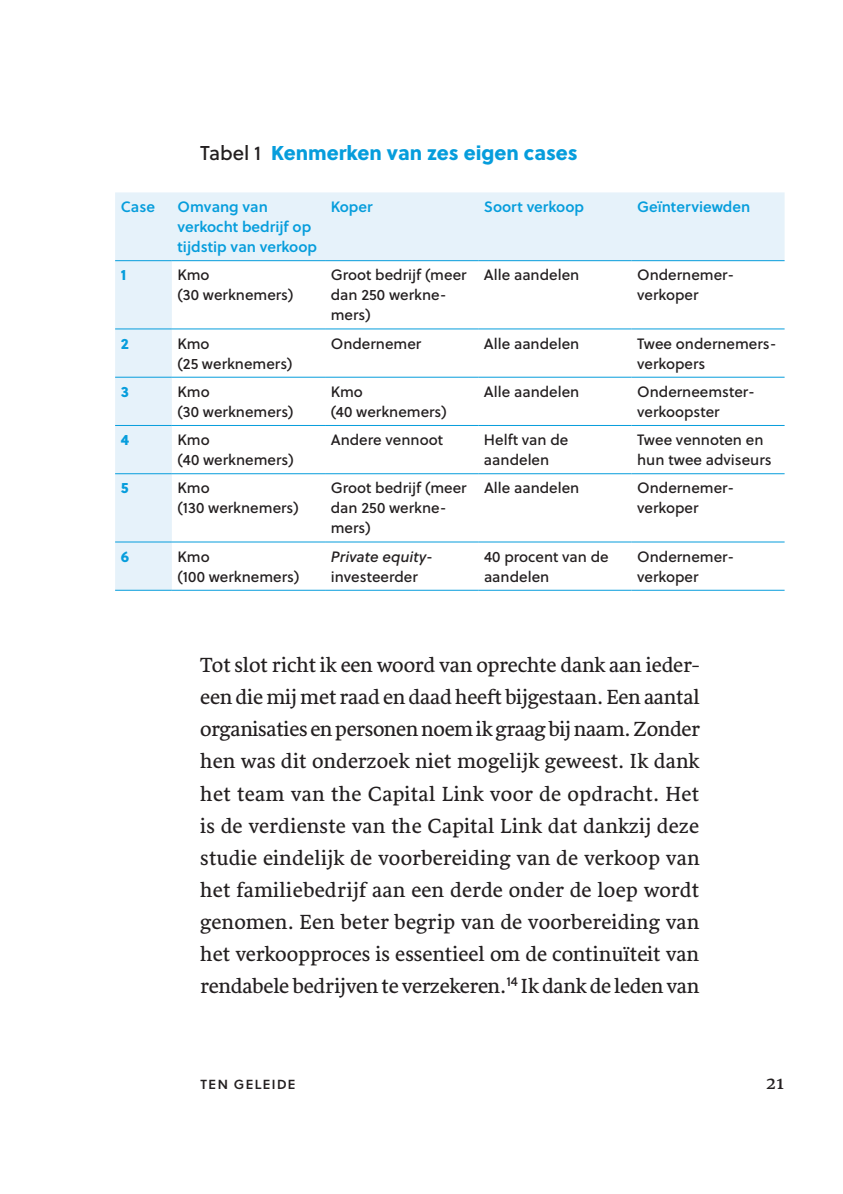
<style>
.page{position:relative;width:843px;height:1194px;background:#fff}
.page>*{position:absolute;margin:0;border:0;box-sizing:border-box;transform-origin:0 0}
.t1{font:21px/32px "Sirba";letter-spacing:.01em;color:#231f20;text-align:justify}
.t2{font:800 20px "Soleil";color:#069ddc}
.t3{font:16px "Soleil";letter-spacing:.05em;color:#231f20}
.t4{font:15px/20px "Soleil";color:#231f20}
.t5{font:600 15px/20px "Soleil";color:#069ddc}
.t6{font:italic 15px "Soleil Bk";color:#231f20}
.t7{font:800 15px "Soleil";color:#069ddc}
.s1{font-weight:400;color:#231f20}
.s2{font-family:"Soleil";font-style:normal}
</style>
<div class="page">
<svg style="left:115px;top:192px;width:669px;height:398px"></svg>
<hr style="left:115px;top:260px;width:57px;height:1px;background:#069ddc">
<hr style="left:172px;top:260px;width:153px;height:1px;background:#069ddc">
<hr style="left:325px;top:260px;width:153px;height:1px;background:#069ddc">
<hr style="left:478px;top:260px;width:153px;height:1px;background:#069ddc">
<hr style="left:631px;top:260px;width:153px;height:1px;background:#069ddc">
<hr style="left:115px;top:328px;width:57px;height:1px;background:#069ddc">
<hr style="left:172px;top:328px;width:153px;height:1px;background:#069ddc">
<hr style="left:325px;top:328px;width:153px;height:1px;background:#069ddc">
<hr style="left:478px;top:328px;width:153px;height:1px;background:#069ddc">
<hr style="left:631px;top:328px;width:153px;height:1px;background:#069ddc">
<hr style="left:115px;top:377px;width:57px;height:1px;background:#069ddc">
<hr style="left:172px;top:377px;width:153px;height:1px;background:#069ddc">
<hr style="left:325px;top:377px;width:153px;height:1px;background:#069ddc">
<hr style="left:478px;top:377px;width:153px;height:1px;background:#069ddc">
<hr style="left:631px;top:377px;width:153px;height:1px;background:#069ddc">
<hr style="left:115px;top:425px;width:57px;height:1px;background:#069ddc">
<hr style="left:172px;top:425px;width:153px;height:1px;background:#069ddc">
<hr style="left:325px;top:425px;width:153px;height:1px;background:#069ddc">
<hr style="left:478px;top:425px;width:153px;height:1px;background:#069ddc">
<hr style="left:631px;top:425px;width:153px;height:1px;background:#069ddc">
<hr style="left:115px;top:473px;width:57px;height:1px;background:#069ddc">
<hr style="left:172px;top:473px;width:153px;height:1px;background:#069ddc">
<hr style="left:325px;top:473px;width:153px;height:1px;background:#069ddc">
<hr style="left:478px;top:473px;width:153px;height:1px;background:#069ddc">
<hr style="left:631px;top:473px;width:153px;height:1px;background:#069ddc">
<hr style="left:115px;top:541px;width:57px;height:1px;background:#069ddc">
<hr style="left:172px;top:541px;width:153px;height:1px;background:#069ddc">
<hr style="left:325px;top:541px;width:153px;height:1px;background:#069ddc">
<hr style="left:478px;top:541px;width:153px;height:1px;background:#069ddc">
<hr style="left:631px;top:541px;width:153px;height:1px;background:#069ddc">
<hr style="left:115px;top:590px;width:57px;height:1px;background:#069ddc">
<hr style="left:172px;top:590px;width:153px;height:1px;background:#069ddc">
<hr style="left:325px;top:590px;width:153px;height:1px;background:#069ddc">
<hr style="left:478px;top:590px;width:153px;height:1px;background:#069ddc">
<hr style="left:631px;top:590px;width:153px;height:1px;background:#069ddc">
<p class="t2" style="left:200px;top:137px;width:379px"><span class="s1">Tabel 1</span> Kenmerken van zes eigen cases</p>
<p class="t5" style="left:121px;top:196px;width:36px">Case</p>
<p class="t5" style="left:177px;top:196px;width:141px">Omvang van verkocht bedrijf op tijdstip van verkoop</p>
<p class="t5" style="left:330px;top:196px;width:44px">Koper</p>
<p class="t5" style="left:484px;top:196px;width:102px">Soort verkoop</p>
<p class="t5" style="left:637px;top:196px;width:115px">Geïnterviewden</p>
<p class="t7" style="left:121px;top:263px;width:7px">1</p>
<p class="t4" style="left:177px;top:265px;width:117px">Kmo<br>(30 werknemers)</p>
<p class="t4" style="left:330px;top:265px;width:137px">Groot bedrijf (meer dan 250 werkne&shy;mers)</p>
<p class="t4" style="left:484px;top:265px;width:97px">Alle aandelen</p>
<p class="t4" style="left:637px;top:265px;width:99px">Ondernemer&shy;verkoper</p>
<p class="t7" style="left:121px;top:331px;width:9px">2</p>
<p class="t4" style="left:177px;top:333px;width:116px">Kmo<br>(25 werknemers)</p>
<p class="t4" style="left:331px;top:333px;width:92px">Ondernemer</p>
<p class="t4" style="left:484px;top:333px;width:97px">Alle aandelen</p>
<p class="t4" style="left:637px;top:333px;width:141px">Twee ondernemers&shy;verkopers</p>
<p class="t7" style="left:121px;top:380px;width:10px">3</p>
<p class="t4" style="left:177px;top:381px;width:117px">Kmo<br>(30 werknemers)</p>
<p class="t4" style="left:331px;top:381px;width:117px">Kmo<br>(40 werknemers)</p>
<p class="t4" style="left:484px;top:381px;width:97px">Alle aandelen</p>
<p class="t4" style="left:637px;top:381px;width:119px">Onderneemster&shy;verkoopster</p>
<p class="t7" style="left:121px;top:428px;width:10px">4</p>
<p class="t4" style="left:177px;top:429px;width:117px">Kmo<br>(40 werknemers)</p>
<p class="t4" style="left:331px;top:429px;width:114px">Andere vennoot</p>
<p class="t4" style="left:484px;top:429px;width:86px">Helft van de aandelen</p>
<p class="t4" style="left:637px;top:429px;width:136px">Twee vennoten en hun twee adviseurs</p>
<p class="t7" style="left:121px;top:476px;width:9px">5</p>
<p class="t4" style="left:177px;top:478px;width:123px">Kmo<br>(130 werknemers)</p>
<p class="t4" style="left:331px;top:478px;width:137px">Groot bedrijf (meer dan 250 werkne&shy;mers)</p>
<p class="t4" style="left:484px;top:478px;width:97px">Alle aandelen</p>
<p class="t4" style="left:637px;top:478px;width:99px">Ondernemer&shy;verkoper</p>
<p class="t7" style="left:121px;top:544px;width:10px">6</p>
<p class="t4" style="left:177px;top:546px;width:123px">Kmo<br>(100 werknemers)</p>
<p class="t6" style="left:331px;top:545px;width:104px">Private equity<span class="s2">-</span></p>
<p class="t4" style="left:484px;top:546px;width:126px">40 procent van de aandelen</p>
<p class="t4" style="left:637px;top:546px;width:99px">Ondernemer&shy;verkoper</p>
<p class="t4" style="left:331px;top:566px;width:89px">investeerder</p>
<p class="t1" style="left:200px;top:650px;width:501px">Tot slot richt ik een woord van oprechte dank aan ieder&shy;een die mij met raad en daad heeft bijgestaan. Een aantal organisaties en personen noem ik graag bij naam. Zonder hen was dit onderzoek niet mogelijk geweest. Ik dank het team van the Capital Link voor de opdracht. Het is de verdienste van the Capital Link dat dankzij deze studie eindelijk de voorbereiding van de verkoop van het familiebedrijf aan een derde onder de loep wordt genomen. Een beter begrip van de voorbereiding van het verkoopproces is essentieel om de continuïteit van rendabele bedrijven te verzekeren.<sup>14</sup> Ik dank de leden van</p>
<p class="t3" style="left:200px;top:1071px;width:97px">Ten geleide</p>
<p class="t1" style="left:765px;top:1066px;width:20px">21</p>
</div>
